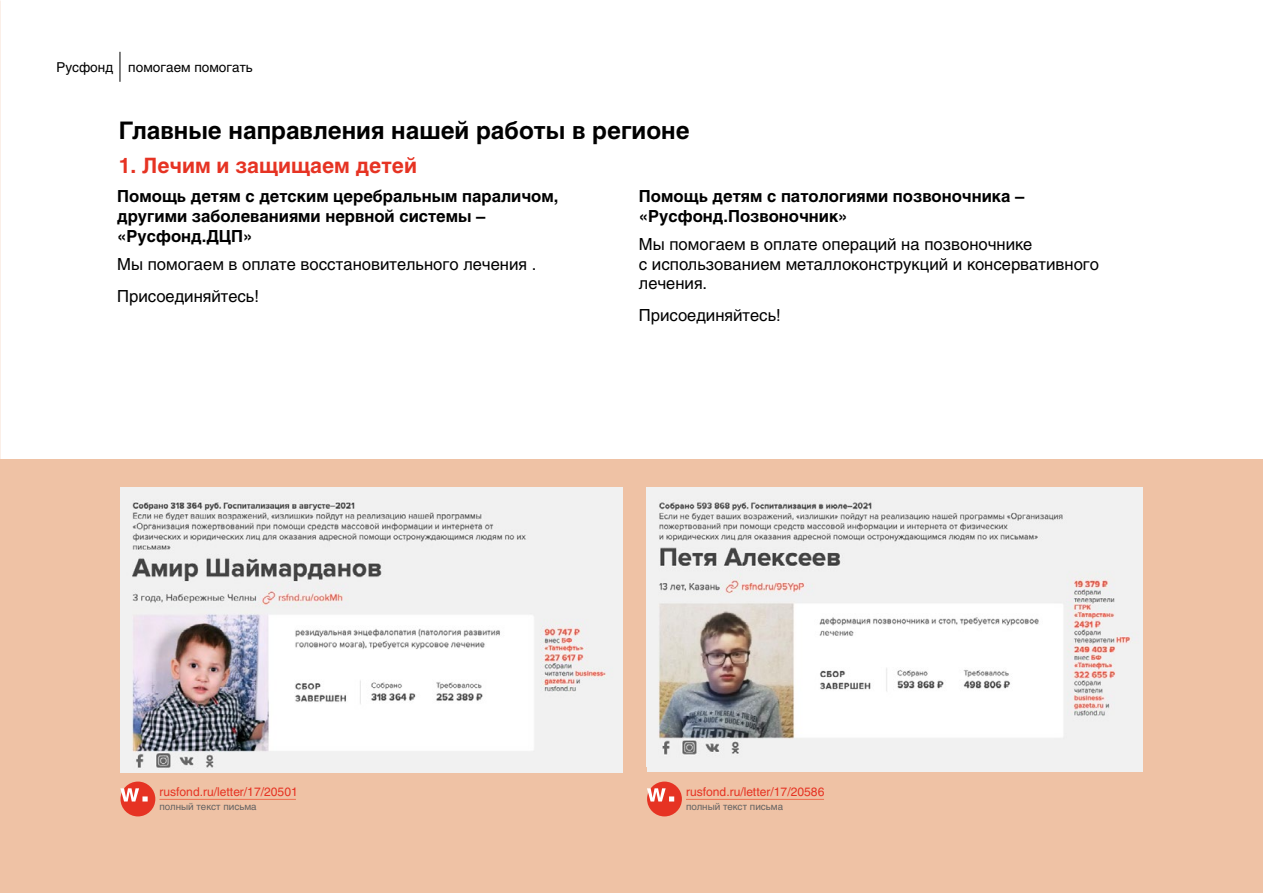
<style>
.page{position:relative;width:1263px;height:893px;background:#fff}
.page>*{position:absolute;margin:0;border:0;box-sizing:border-box;transform-origin:0 0}
.t1{font:700 24px "Helios C";color:#000}
.t2{font:700 21px "Helios C";color:#e63323}
.t3{font:16.5px/19.8px "Helios C";color:#000}
.t4{font:700 16.5px/19.8px "Helios C";color:#000}
.t5{font:13.5px "Helios C";color:#000}
.t6{font:12px "Helios C";color:#e63323}
.t7{font:9.75px "Helios C";color:#646363}
</style>
<div class="page">
<hr style="left:120px;top:52px;width:1px;height:30px;background:#000">
<svg style="left:0;top:0;width:1px;height:459px"></svg>
<div style="left:0;top:459px;width:1263px;height:434px;background:#efc2a5"></div>
<img style="left:647px;top:488px;width:496px;height:279px">
<div style="left:647px;top:782px;width:35px;height:34px;background:#e63323;border-radius:50%"></div>
<svg style="left:647px;top:788px;width:27px;height:13px"></svg>
<hr style="left:686px;top:799px;width:138px;height:1px;background:#ee6f50">
<img style="left:120px;top:488px;width:502px;height:285px">
<div style="left:120px;top:782px;width:35px;height:34px;background:#e63323;border-radius:50%"></div>
<svg style="left:120px;top:788px;width:28px;height:13px"></svg>
<hr style="left:159px;top:799px;width:137px;height:1px;background:#ee6f50">
<p class="t5" style="left:56px;top:59px;width:198px">Русфонд помогаем помогать</p>
<h1 class="t1" style="left:119px;top:116px;width:572px">Главные направления нашей работы в регионе</h1>
<p class="t2" style="left:119px;top:153px;width:300px">1. Лечим и защищаем детей</p>
<p class="t4" style="left:117px;top:186px;width:443px">Помощь детям с детским церебральным параличом, другими заболеваниями нервной системы – «Русфонд.ДЦП»</p>
<p class="t3" style="left:117px;top:248px;width:421px;line-height:31.8px">Мы помогаем в оплате восстановительного лечения .<br>Присоединяйтесь!</p>
<p class="t4" style="left:639px;top:186px;width:387px">Помощь детям с патологиями позвоночника – «Русфонд.Позвоночник»</p>
<p class="t3" style="left:639px;top:234px;width:462px">Мы помогаем в оплате операций на позвоночнике<br>с использованием металлоконструкций и консервативного лечения.</p>
<p class="t3" style="left:639px;top:305px;width:143px">Присоединяйтесь!</p>
<p class="t6" style="left:159px;top:784px;width:140px">rusfond.ru/letter/17/20501</p>
<p class="t7" style="left:159px;top:801px;width:99px">полный текст письма</p>
<p class="t6" style="left:686px;top:784px;width:140px">rusfond.ru/letter/17/20586</p>
<p class="t7" style="left:686px;top:801px;width:99px">полный текст письма</p>
</div>
